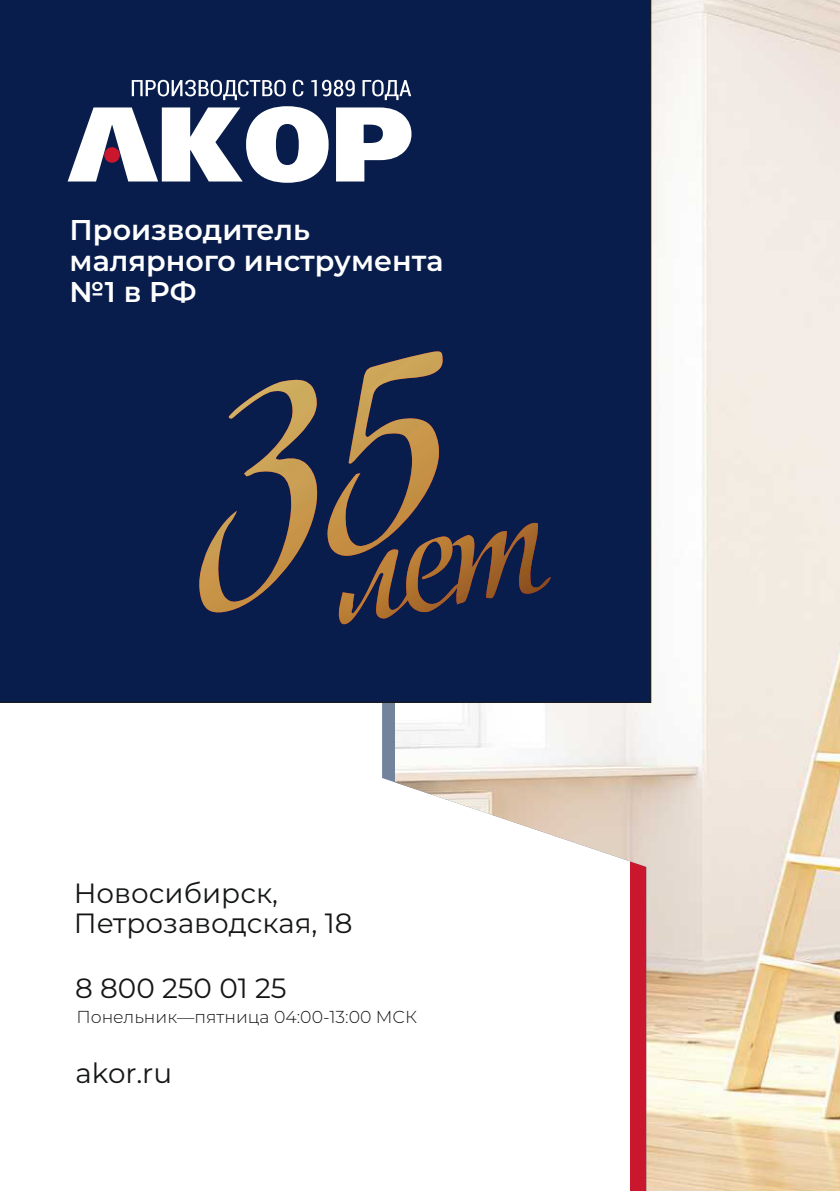
<style>
.page{position:relative;width:840px;height:1191px;background:#fff}
.page>*{position:absolute;margin:0;border:0;box-sizing:border-box;transform-origin:0 0}
.t1{font:600 28.6px/30.6px "Montserrat";color:#fff}
.t2{font:27.8px/29.8px "Montserrat";color:#151616}
.t3{font:300 17.2px "Montserrat";color:#151616}
</style>
<div class="page">
<img style="left:395px;top:0;width:444px;height:1191px">
<div style="left:0;top:0;width:651px;height:703px;background:#091d4c"></div>
<svg style="left:199px;top:351px;width:351px;height:273px;background:#1e2849"></svg>
<img style="left:199px;top:380px;width:253px;height:244px">
<svg style="left:68px;top:106px;width:343px;height:77px"></svg>
<div style="left:104px;top:147px;width:16px;height:16px;background:#cb172e;border-radius:50%"></div>
<svg style="left:132px;top:80px;width:279px;height:20px"></svg>
<p class="t1" style="left:70px;top:215px;width:375px">Производитель малярного инструмента №1 в РФ</p>
<p class="t2" style="left:74px;top:878px;width:280px">Новосибирск,<br>Петрозаводская, 18</p>
<p class="t2" style="left:75px;top:973px;width:213px">8 800 250 01 25</p>
<p class="t3" style="left:76px;top:1006px;width:342px">Понельник—пятница 04:00-13:00 МСК</p>
<p class="t2" style="left:75px;top:1058px;width:98px">akor.ru</p>
</div>
